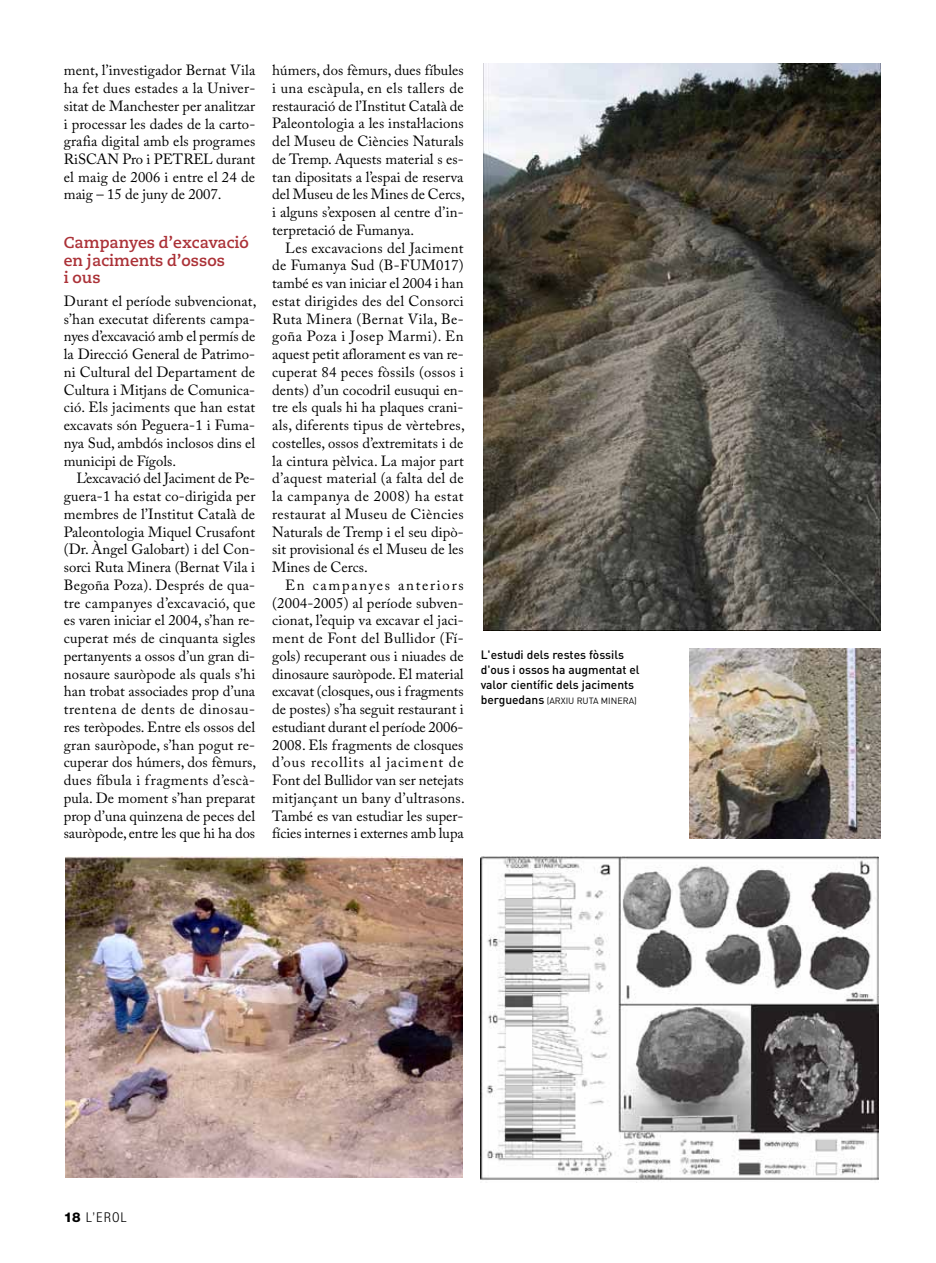
<style>
.page{position:relative;width:936px;height:1263px;background:#fff}
.page>*{position:absolute;margin:0;border:0;box-sizing:border-box;transform-origin:0 0}
.t1{font:700 15.75px/17.7px "Caecilia";color:#ab3137}
.t2{font:14.7px/17.7px "Adobe Caslon Pro";letter-spacing:.005em;color:#000;text-align:justify}
.t3{font:300 condensed 13.5px "Helvetica Neue LT Std";color:#000}
.t4{font:500 12px/15px "DIN";color:#000}
.t5{font:9px "DIN";color:#000}
.s1{font-weight:500;font-size:12px}
.s2{font-weight:800;font-stretch:normal}
</style>
<div class="page">
<img style="left:483px;top:64px;width:397px;height:566px">
<img style="left:689px;top:648px;width:191px;height:190px">
<img style="left:65px;top:856px;width:397px;height:322px">
<img style="left:480px;top:856px;width:398px;height:325px">
<p class="t2" style="left:64px;top:61px;width:193px">ment, l’investigador Bernat Vila ha fet dues estades a la Univer&shy;sitat de Manchester per analitzar i processar les dades de la carto&shy;grafia digital amb els programes RiSCAN Pro i PETREL durant el maig de 2006 i entre el 24 de maig – 15 de juny de 2007.</p>
<p class="t1" style="left:64px;top:234px;width:186px">Campanyes d’excavació en jaciments d’ossos<br>i ous</p>
<p class="t2" style="left:64px;top:292px;width:194px">Durant el període subvencionat, s’han executat diferents campa&shy;nyes d’excavació amb el permís de la Direcció General de Patrimo&shy;ni Cultural del Departament de Cultura i Mitjans de Comunica&shy;ció. Els jaciments que han estat excavats són Peguera-1 i Fuma&shy;nya Sud, ambdós inclosos dins el municipi de Fígols.</p>
<p class="t2" style="left:64px;top:469px;width:194px;text-indent:13px">L’excavació del Jaciment de Pe&shy;guera-1 ha estat co-dirigida per membres de l’Institut Català de Paleontologia Miquel Crusafont (Dr. Àngel Galobart) i del Con&shy;sorci Ruta Minera (Bernat Vila i Begoña Poza). Després de qua&shy;tre campanyes d’excavació, que es varen iniciar el 2004, s’han re&shy;cuperat més de cinquanta sigles pertanyents a ossos d’un gran di&shy;nosaure sauròpode als quals s’hi han trobat associades prop d’una trentena de dents de dinosau&shy;res teròpodes. Entre els ossos del gran sauròpode, s’han pogut re&shy;cuperar dos húmers, dos fèmurs, dues fíbula i fragments d’escà&shy;pula. De moment s’han preparat prop d’una quinzena de peces del sauròpode, entre les que hi ha dos</p>
<p class="t2" style="left:272px;top:61px;width:194px">húmers, dos fèmurs, dues fíbules i una escàpula, en els tallers de restauració de l’Institut Català de Paleontologia a les instal·lacions del Museu de Ciències Naturals de Tremp. Aquests material s es&shy;tan dipositats a l’espai de reserva del Museu de les Mines de Cercs, i alguns s’exposen al centre d’in&shy;terpretació de Fumanya.</p>
<p class="t2" style="left:272px;top:239px;width:194px;text-indent:13px">Les excavacions del Jaciment de Fumanya Sud (B-FUM017) també es van iniciar el 2004 i han estat dirigides des del Consorci Ruta Minera (Bernat Vila, Be&shy;goña Poza i Josep Marmi). En aquest petit aflorament es van re&shy;cuperat 84 peces fòssils (ossos i dents) d’un cocodril eusuqui en&shy;tre els quals hi ha plaques crani&shy;als, diferents tipus de vèrtebres, costelles, ossos d’extremitats i de la cintura pèlvica. La major part d’aquest material (a falta del de la campanya de 2008) ha estat restaurat al Museu de Ciències Naturals de Tremp i el seu dipò&shy;sit provisional és el Museu de les Mines de Cercs.</p>
<p class="t2" style="left:272px;top:576px;width:194px;text-indent:13px">En campanyes anteriors (2004-2005) al període subven&shy;cionat, l’equip va excavar el jaci&shy;ment de Font del Bullidor (Fí&shy;gols) recuperant ous i niuades de dinosaure sauròpode. El material excavat (closques, ous i fragments de postes) s’ha seguit restaurant i estudiant durant el període 2006- 2008. Els fragments de closques d’ous recollits al jaciment de Font del Bullidor van ser netejats mitjançant un bany d’ultrasons.<br>També es van estudiar les super&shy;fícies internes i externes amb lupa</p>
<p class="t4" style="left:480px;top:647px;width:160px">L'estudi dels restes fòssils d'ous i ossos ha augmentat el valor científic dels jaciments</p>
<p class="t5" style="left:480px;top:695px;width:158px"><span class="s1">berguedans</span> (ARXIU RUTA M INERA)</p>
<p class="t3" style="left:64px;top:1209px;width:64px"><span class="s2">18</span> L’EROL</p>
</div>
